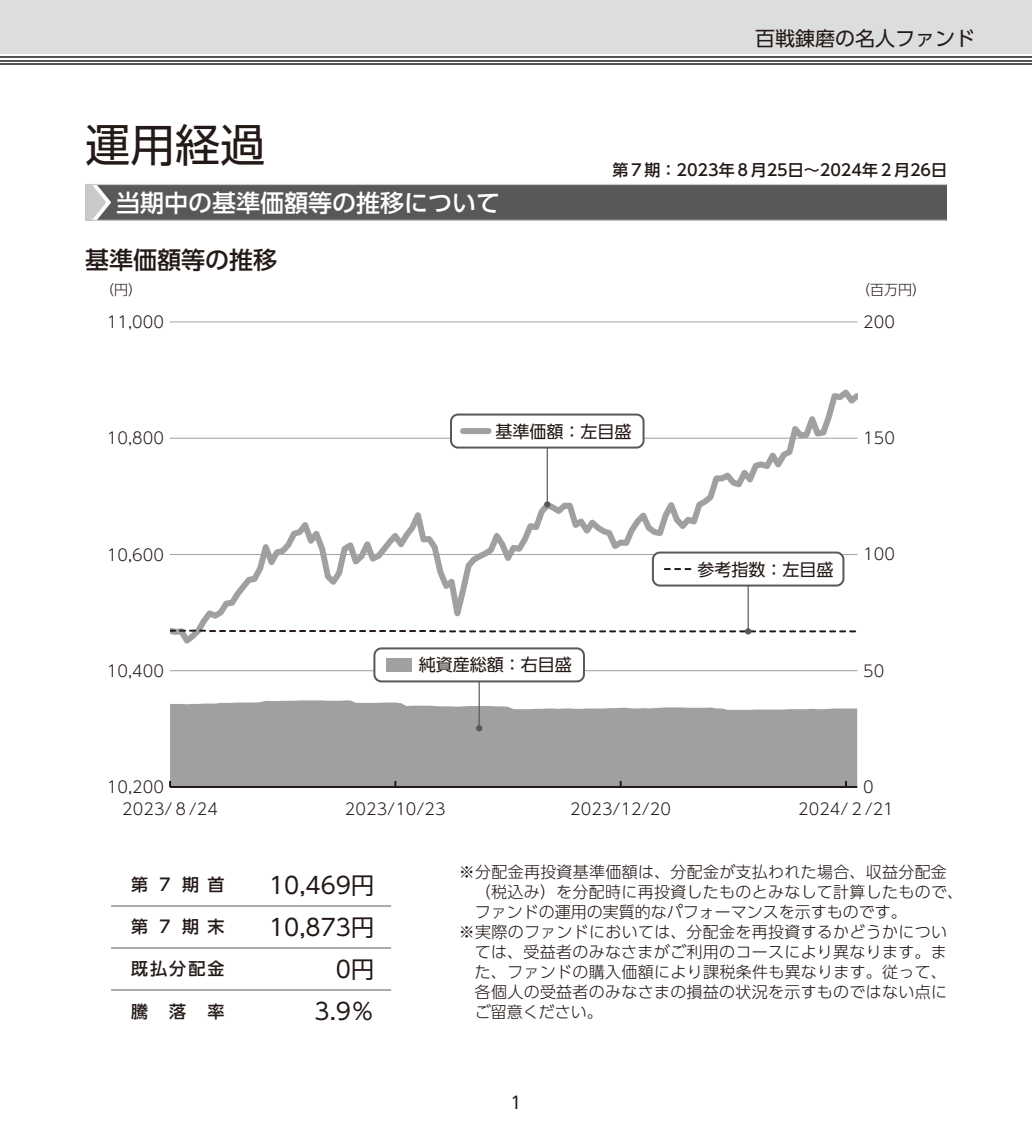
<style>
.page{position:relative;width:1032px;height:1134px;background:#fff}
.page>*{position:absolute;margin:0;border:0;box-sizing:border-box;transform-origin:0 0}
.t1{font:45px "UD Shin Go Pro";color:#231916}
.t2{font:500 24px "UD Shin Go Pro";color:#fff}
.t3{font:500 24px "UD Shin Go Pro";color:#231916}
.t4{font:23px "UD Shin Go Pro";color:#231916}
.t5{font:20px "UD Shin Go Pro";color:#231916}
.t6{font:17px "UD Shin Go Pro";color:#231916}
.t7{font:500 17px "UD Shin Go Pro";letter-spacing:.5em;color:#231916}
.t8{font:300 16px "UD Shin Go Pro";letter-spacing:.02em;color:#231916}
.t9{font:300 16px "UD Shin Go Pro";color:#231916}
.t10{font:500 16px "UD Shin Go Pro";color:#231916}
.t11{font:300 14px "UD Shin Go Pro";color:#231916}
</style>
<div class="page">
<div style="left:0;top:0;width:1032px;height:54px;background:#dcdddd"></div>
<hr style="left:0;top:63px;width:1032px;height:2px;background:#545252">
<hr style="left:0;top:60px;width:1032px;height:1px;background:#545252">
<hr style="left:0;top:56px;width:1032px;height:2px;background:#545252">
<div style="left:85px;top:184px;width:862px;height:36px;background:#595857"></div>
<hr style="left:85px;top:220px;width:861px;height:1px;background:#c9cacb">
<hr style="left:85px;top:184px;width:862px;height:1px;background:#c9cacb">
<svg style="left:85px;top:185px;width:26px;height:35px"></svg>
<svg style="left:111px;top:906px;width:20px;height:1px"></svg>
<hr style="left:131px;top:906px;width:94px;height:1px;background:#595857">
<hr style="left:225px;top:906px;width:126px;height:1px;background:#595857">
<svg style="left:351px;top:906px;width:40px;height:1px"></svg>
<svg style="left:111px;top:948px;width:20px;height:1px"></svg>
<hr style="left:131px;top:948px;width:94px;height:1px;background:#595857">
<hr style="left:225px;top:948px;width:126px;height:1px;background:#595857">
<svg style="left:351px;top:948px;width:40px;height:1px"></svg>
<svg style="left:111px;top:990px;width:20px;height:1px"></svg>
<hr style="left:131px;top:990px;width:94px;height:1px;background:#595857">
<hr style="left:225px;top:990px;width:126px;height:1px;background:#595857">
<svg style="left:351px;top:990px;width:40px;height:1px"></svg>
<svg style="left:170px;top:700px;width:687px;height:86px;background:#a6a6a7"></svg>
<hr style="left:170px;top:322px;width:687px;height:1px;background:#a0a0a1">
<hr style="left:170px;top:786px;width:687px;height:2px;background:#231916">
<hr style="left:170px;top:670px;width:687px;height:1px;background:#a0a0a1">
<svg style="left:170px;top:389px;width:687px;height:255px"></svg>
<hr style="left:747px;top:574px;width:2px;height:57px;background:#595857">
<svg style="left:170px;top:628px;width:687px;height:6px"></svg>
<hr style="left:479px;top:681px;width:1px;height:47px;background:#595857">
<svg style="left:476px;top:725px;width:6px;height:6px"></svg>
<div style="left:374px;top:648px;width:210px;height:33px;background:#fff;border-radius:7px"></div>
<div style="left:373px;top:647px;width:212px;height:35px;border:2px solid #595857;border-radius:7px"></div>
<div style="left:386px;top:658px;width:26px;height:13px;background:#a0a0a1"></div>
<hr style="left:547px;top:448px;width:1px;height:57px;background:#595857">
<div style="left:544px;top:501px;width:6px;height:7px;background:#595857;border-radius:50%"></div>
<div style="left:451px;top:415px;width:192px;height:33px;background:#fff;border-radius:7px"></div>
<div style="left:450px;top:414px;width:194px;height:35px;border:2px solid #595857;border-radius:7px"></div>
<div style="left:463px;top:428px;width:25px;height:6px;background:#a0a0a1"></div>
<div style="left:653px;top:552px;width:190px;height:33px;background:#fff;border-radius:7px"></div>
<div style="left:652px;top:551px;width:192px;height:35px;border:2px solid #595857;border-radius:7px"></div>
<svg style="left:665px;top:568px;width:25px;height:2px"></svg>
<h1 class="t1" style="left:85px;top:108px;width:182px">運用経過</h1>
<h2 class="t2" style="left:116px;top:183px;width:385px">当期中の基準価額等の推移について</h2>
<h2 class="t3" style="left:85px;top:240px;width:193px">基準価額等の推移</h2>
<p class="t5" style="left:755px;top:22px;width:221px">百戦錬磨の名人ファンド</p>
<p class="t10" style="left:612px;top:157px;width:336px">第７期：2023年８月25日～2024年２月26日</p>
<p class="t11" style="left:100px;top:279px;width:43px">（円）</p>
<p class="t11" style="left:856px;top:279px;width:71px">（百万円）</p>
<p class="t8" style="left:107px;top:309px;width:59px">11,000</p>
<p class="t8" style="left:863px;top:309px;width:33px">200</p>
<p class="t8" style="left:107px;top:425px;width:59px">10,800</p>
<p class="t6" style="left:495px;top:417px;width:138px">基準価額：左目盛</p>
<p class="t8" style="left:863px;top:425px;width:33px">150</p>
<p class="t8" style="left:107px;top:541px;width:59px">10,600</p>
<p class="t6" style="left:697px;top:555px;width:137px">参考指数：左目盛</p>
<p class="t8" style="left:863px;top:541px;width:33px">100</p>
<p class="t8" style="left:107px;top:658px;width:59px">10,400</p>
<p class="t6" style="left:419px;top:651px;width:154px">純資産総額：右目盛</p>
<p class="t8" style="left:863px;top:658px;width:23px">50</p>
<p class="t8" style="left:107px;top:774px;width:59px">10,200</p>
<p class="t8" style="left:863px;top:774px;width:12px">0</p>
<p class="t8" style="left:122px;top:796px;width:97px">2023/８/24</p>
<p class="t8" style="left:345px;top:796px;width:102px">2023/10/23</p>
<p class="t8" style="left:570px;top:796px;width:102px">2023/12/20</p>
<p class="t8" style="left:798px;top:796px;width:97px">2024/２/21</p>
<p class="t7" style="left:131px;top:871px;width:95px">第７期首</p>
<h3 class="t4" style="left:269px;top:866px;width:107px">10,469円</h3>
<p class="t7" style="left:131px;top:913px;width:95px">第７期末</p>
<h3 class="t4" style="left:269px;top:908px;width:107px">10,873円</h3>
<p class="t7" style="left:131px;top:955px;width:95px">既払分配金</p>
<h3 class="t4" style="left:336px;top:950px;width:40px">0円</h3>
<p class="t7" style="left:131px;top:997px;width:18px">騰</p>
<p class="t7" style="left:169px;top:997px;width:18px">落</p>
<p class="t7" style="left:208px;top:997px;width:18px">率</p>
<h3 class="t4" style="left:314px;top:992px;width:61px">3.9％</h3>
<p class="t8" style="left:459px;top:859px;width:490px">※分配金再投資基準価額は、分配金が支払われた場合、収益分配金</p>
<p class="t8" style="left:475px;top:879px;width:490px">（税込み）を分配時に再投資したものとみなして計算したもので、</p>
<p class="t9" style="left:475px;top:899px;width:433px">ファンドの運用の実質的なパフォーマンスを示すものです。</p>
<p class="t8" style="left:459px;top:919px;width:490px">※実際のファンドにおいては、分配金を再投資するかどうかについ</p>
<p class="t8" style="left:475px;top:939px;width:473px">ては、受益者のみなさまがご利用のコースにより異なります。ま</p>
<p class="t8" style="left:475px;top:959px;width:474px">た、ファンドの購入価額により課税条件も異なります。従って、</p>
<p class="t8" style="left:475px;top:979px;width:474px">各個人の受益者のみなさまの損益の状況を示すものではない点に</p>
<p class="t9" style="left:475px;top:999px;width:129px">ご留意ください。</p>
<p class="t6" style="left:510px;top:1089px;width:13px">1</p>
</div>
